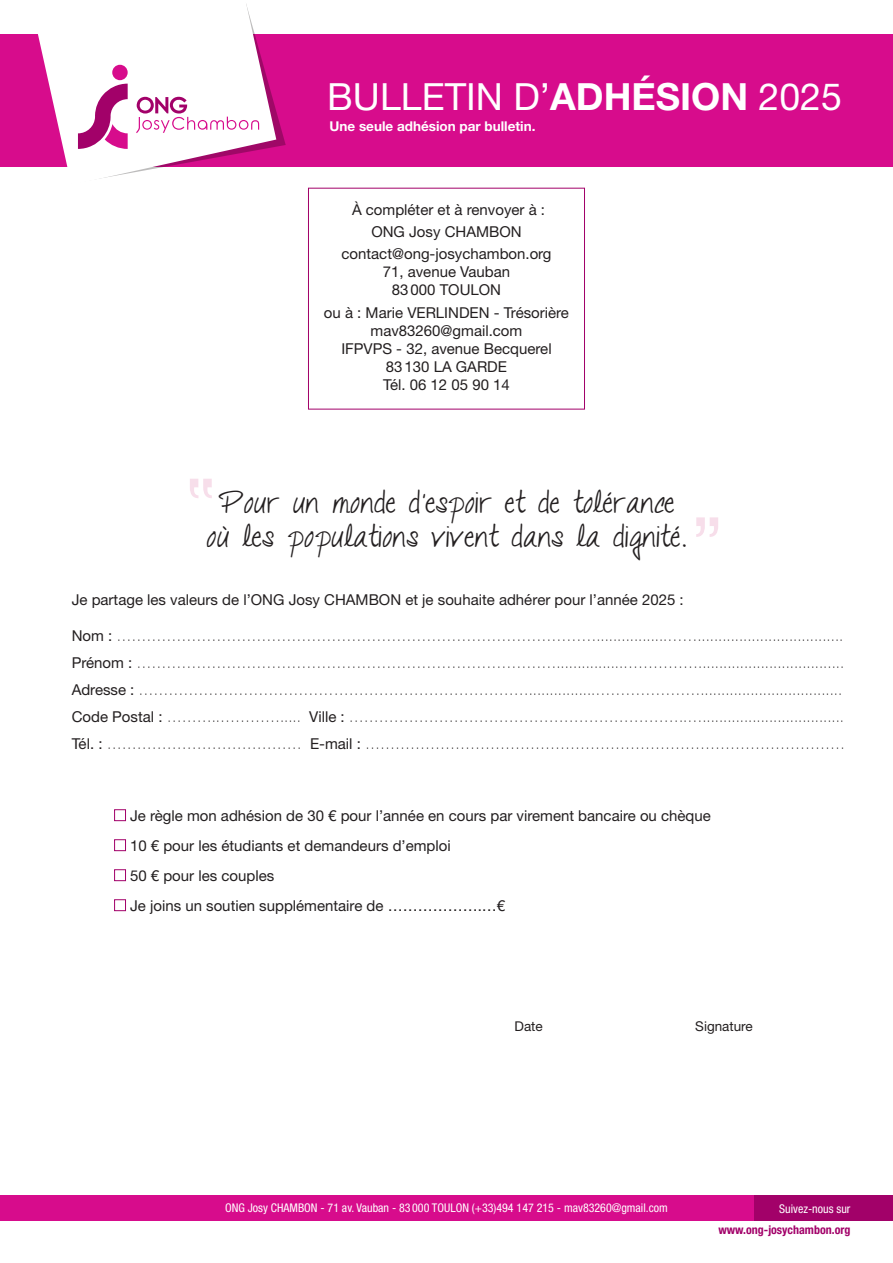
<style>
.page{position:relative;width:893px;height:1263px;background:#fff}
.page>*{position:absolute;margin:0;border:0;box-sizing:border-box;transform-origin:0 0}
.t1{font:37.5px "Helvetica Neue LT Std";color:#fff}
.t2{font:30px/34.5px "Talkingtothe Moon";letter-spacing:.01em;color:#231f20;text-align:center}
.t3{font:15px/18px "Helvetica Neue LT Std";color:#231f20;text-align:center}
.t4{font:100 15px "Helvetica Neue LT Std";color:#231f20}
.t5{font:700 13.5px "Helvetica Neue LT Std";color:#fff}
.t6{font:13.5px "Helvetica Neue LT Std";color:#231f20}
.t7{font:condensed 12px "Helvetica Neue LT Std";color:#fff}
.t8{font:700 condensed 12px "Helvetica Neue LT Std";color:#a20169}
.s1{font-weight:700}
.s2{font-weight:400}
</style>
<div class="page">
<div style="left:0;top:1195px;width:893px;height:25px;background:#d70c8c"></div>
<div style="left:755px;top:1195px;width:138px;height:25px;background:#a20169"></div>
<div style="left:308px;top:188px;width:277px;height:221px;border:1px solid #a20169"></div>
<div style="left:0;top:34px;width:893px;height:132px;background:#d70c8c"></div>
<div style="left:114px;top:809px;width:12px;height:12px;border:1px solid #a20169"></div>
<div style="left:114px;top:839px;width:12px;height:12px;border:1px solid #a20169"></div>
<div style="left:114px;top:869px;width:12px;height:12px;border:1px solid #a20169"></div>
<div style="left:114px;top:899px;width:12px;height:12px;border:1px solid #a20169"></div>
<svg style="left:190px;top:479px;width:22px;height:19px"></svg>
<svg style="left:696px;top:517px;width:22px;height:20px"></svg>
<svg style="left:35px;top:4px;width:251px;height:175px"></svg>
<p class="t1" style="left:327px;top:75px;width:516px">BULLETIN D’<span class="s1">ADHÉSION</span> 2025</p>
<p class="t5" style="left:330px;top:118px;width:207px">Une seule adhésion par bulletin.</p>
<p class="t3" style="left:352px;top:200px;width:195px">À compléter et à renvoyer à :</p>
<p class="t3" style="left:371px;top:223px;width:152px">ONG Josy CHAMBON</p>
<p class="t3" style="left:341px;top:245px;width:211px">contact@ong-josychambon.org<br>71, avenue Vauban<br>83000 TOULON</p>
<p class="t3" style="left:324px;top:303px;width:247px">ou à : Marie VERLINDEN - Trésorière mav83260@gmail.com<br>IFPVPS - 32, avenue Becquerel<br>83130 LA GARDE<br>Tél. 06 12 05 90 14</p>
<p class="t2" style="left:207px;top:485px;width:481px">Pour un monde d’espoir et de tolérance où les populations vivent dans la dignité.</p>
<p class="t3" style="left:72px;top:590px;width:614px">Je partage les valeurs de l’ONG Josy CHAMBON et je souhaite adhérer pour l’année 2025 :</p>
<p class="t4" style="left:72px;top:627px;width:773px"><span class="s2">Nom :</span> …………………………………………………………………………………….................……...................................</p>
<p class="t4" style="left:72px;top:654px;width:774px"><span class="s2">Prénom :</span> …………………………………………………………………………................……………...................................</p>
<p class="t4" style="left:72px;top:681px;width:772px"><span class="s2">Adresse :</span> ……………………………………………………………………................…………………..................................</p>
<p class="t4" style="left:72px;top:708px;width:774px"><span class="s2">Code Postal :</span> ………..…………..... <span class="s2">Ville :</span> …………………………………………………………..…..................................</p>
<p class="t4" style="left:72px;top:735px;width:775px"><span class="s2">Tél. :</span> ………………………………… <span class="s2">E-mail :</span> ……………………………………………………………………………………</p>
<p class="t3" style="left:130px;top:806px;width:582px">Je règle mon adhésion de 30 € pour l’année en cours par virement bancaire ou chèque</p>
<p class="t3" style="left:130px;top:836px;width:322px">10 € pour les étudiants et demandeurs d’emploi</p>
<p class="t3" style="left:130px;top:866px;width:146px">50 € pour les couples</p>
<p class="t3" style="left:130px;top:896px;width:377px">Je joins un soutien supplémentaire de ……………….…€</p>
<p class="t6" style="left:514px;top:1018px;width:30px">Date</p>
<p class="t6" style="left:695px;top:1018px;width:59px">Signature</p>
<p class="t7" style="left:225px;top:1201px;width:444px">ONG Josy CHAMBON - 71 av. Vauban - 83 000 TOULON (+33)494 147 215 - mav83260@gmail.com</p>
<p class="t7" style="left:779px;top:1201px;width:73px">Suivez-nous sur</p>
<p class="t8" style="left:718px;top:1222px;width:134px">www.ong-josychambon.org</p>
</div>
